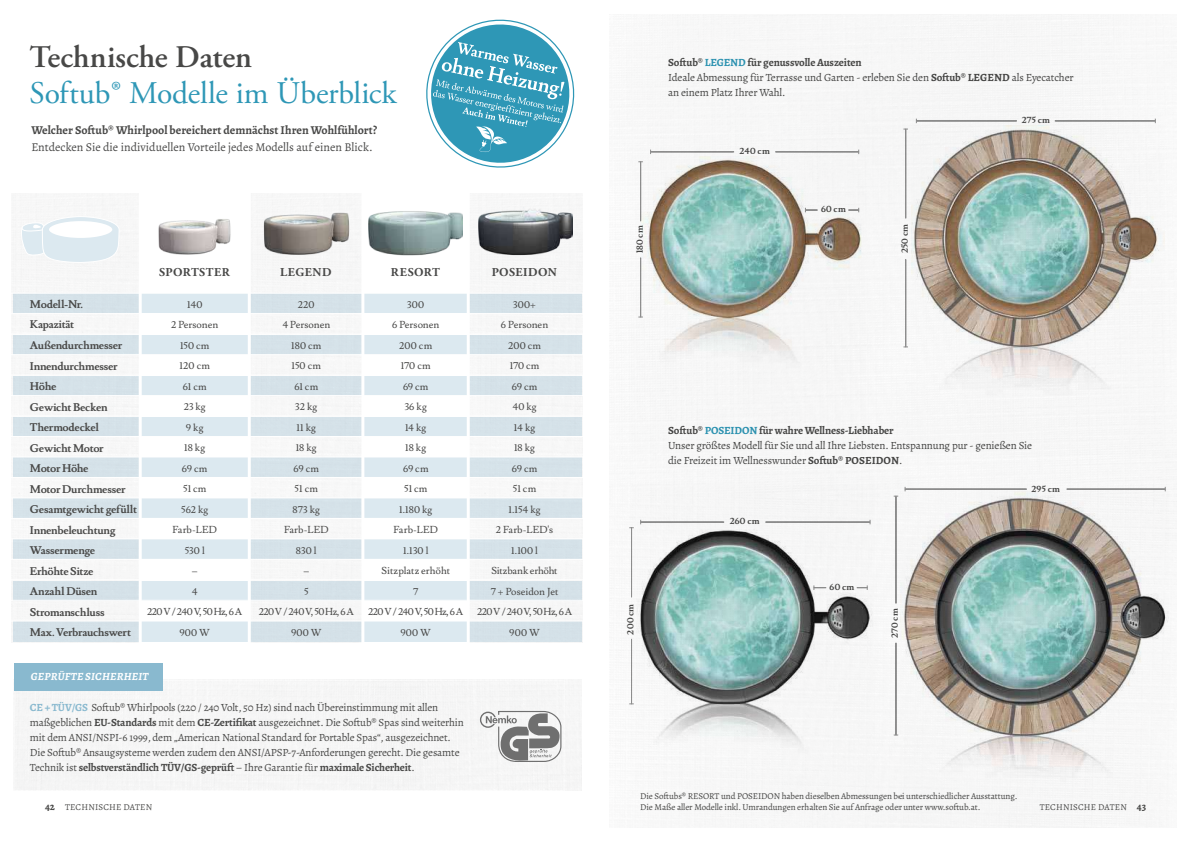
<style>
.page{position:relative;width:1191px;height:842px;background:#fff}
.page>*{position:absolute;margin:0;border:0;box-sizing:border-box;transform-origin:0 0}
.t1{font:31.5px/36px "Adobe Garamond Pro";letter-spacing:-.005em;color:#2e97b6}
.t2{font:12px/17px "Alegreya";color:#484847}
.t3{font:700 12px "Adobe Garamond Pro";letter-spacing:.035em;color:#484847}
.t4{font:11px/15px "Alegreya";letter-spacing:-.015em;color:#484847}
.t5{font:700 11px/20.5px "Lusitana";letter-spacing:-.025em;color:#484847}
.t6{font:italic 700 11px "Alegreya";letter-spacing:.02em;color:#fff}
.t7{font:10px/20.5px "Lusitana";letter-spacing:.005em;color:#484847;text-align:center}
.t8{font:9px/11px "Alegreya";letter-spacing:-.01em;color:#484847}
.t9{font:700 9px "Lusitana";letter-spacing:.025em;color:#484847}
.t10{font:9px "Alegreya";letter-spacing:.02em;color:#484847}
.s1{font-weight:600;color:#484847}
.s2{font-weight:700}
.s3{font-weight:700;color:#89b9cf}
.s4{font-weight:700;font-size:10.5px}
.s5{font-weight:700;color:#2e97b6}
</style>
<div class="page">
<svg style="left:426px;top:19px;width:149px;height:149px"></svg>
<img style="left:470px;top:194px;width:112px;height:428px">
<div style="left:13px;top:294px;width:569px;height:19px;background:#d6e3e9"></div>
<div style="left:13px;top:335px;width:569px;height:19px;background:#d6e3e9"></div>
<div style="left:13px;top:376px;width:569px;height:19px;background:#d6e3e9"></div>
<div style="left:13px;top:417px;width:569px;height:19px;background:#d6e3e9"></div>
<div style="left:13px;top:457px;width:569px;height:20px;background:#dce9f0"></div>
<div style="left:13px;top:498px;width:569px;height:20px;background:#dce9f0"></div>
<div style="left:13px;top:540px;width:569px;height:19px;background:#d6e3e9"></div>
<div style="left:13px;top:581px;width:569px;height:19px;background:#d6e2e9"></div>
<div style="left:13px;top:622px;width:569px;height:20px;background:#d5e2e9"></div>
<svg style="left:19px;top:216px;width:101px;height:47px"></svg>
<div style="left:49px;top:221px;width:63px;height:17px;background:#fff;border-radius:50%"></div>
<hr style="left:6px;top:293px;width:582px;height:1px;background:#fff">
<hr style="left:6px;top:313px;width:582px;height:1px;background:#fff">
<hr style="left:6px;top:334px;width:582px;height:1px;background:#fff">
<hr style="left:6px;top:354px;width:582px;height:1px;background:#fff">
<hr style="left:6px;top:375px;width:582px;height:1px;background:#fff">
<hr style="left:6px;top:395px;width:582px;height:1px;background:#fff">
<hr style="left:6px;top:415px;width:582px;height:1px;background:#fff">
<hr style="left:6px;top:436px;width:582px;height:1px;background:#fff">
<hr style="left:6px;top:456px;width:582px;height:1px;background:#fff">
<hr style="left:6px;top:477px;width:582px;height:1px;background:#fff">
<hr style="left:6px;top:497px;width:582px;height:1px;background:#fff">
<hr style="left:6px;top:518px;width:582px;height:1px;background:#fff">
<hr style="left:6px;top:538px;width:582px;height:1px;background:#fff">
<hr style="left:6px;top:559px;width:582px;height:1px;background:#fff">
<hr style="left:6px;top:579px;width:582px;height:1px;background:#fff">
<hr style="left:6px;top:600px;width:582px;height:1px;background:#fff">
<hr style="left:139px;top:193px;width:3px;height:455px;background:#fff">
<hr style="left:248px;top:193px;width:3px;height:455px;background:#fff">
<hr style="left:361px;top:193px;width:3px;height:455px;background:#fff">
<hr style="left:467px;top:193px;width:3px;height:455px;background:#fff">
<div style="left:14px;top:663px;width:149px;height:28px;background:#89b9cf"></div>
<div style="left:14px;top:680px;width:551px;height:111px;background:#f5f5f5"></div>
<hr style="left:6px;top:620px;width:582px;height:1px;background:#fff">
<img style="left:369px;top:211px;width:94px;height:45px">
<img style="left:478px;top:200px;width:94px;height:62px">
<img style="left:259px;top:202px;width:94px;height:63px">
<img style="left:158px;top:219px;width:73px;height:36px">
<img style="left:611px;top:14px;width:565px;height:814px">
<img style="left:631px;top:156px;width:234px;height:299px">
<img style="left:912px;top:125px;width:252px;height:329px">
<img style="left:632px;top:484px;width:242px;height:314px">
<img style="left:900px;top:491px;width:268px;height:337px">
<p class="t1" style="left:29px;top:41px;width:369px"><span class="s1">Technische Daten<br></span>Softub® Modelle im Überblick</p>
<p class="t2" style="left:32px;top:122px;width:347px"><span class="s2">Welcher Softub® Whirlpool bereichert demnächst Ihren Wohlfühlort?<br></span>Entdecken Sie die individuellen Vorteile jedes Modells auf einen Blick.</p>
<p class="t3" style="left:159px;top:265px;width:72px">SPORTSTER</p>
<p class="t5" style="left:30px;top:294px;width:109px">Modell-Nr.<br>Kapazität<br>Außendurchmesser<br>Innendurchmesser<br>Höhe<br>Gewicht Becken<br>Thermodeckel<br>Gewicht Motor<br>Motor Höhe<br>Motor Durchmesser<br>Gesamtgewicht gefüllt<br>Innenbeleuchtung<br>Wassermenge<br>Erhöhte Sitze<br>Anzahl Düsen<br>Stromanschluss<br>Max. Verbrauchswert</p>
<p class="t7" style="left:147px;top:294px;width:97px">140<br>2 Personen<br>150 cm<br>120 cm<br>61 cm<br>23 kg<br>9 kg<br>18 kg<br>69 cm<br>51 cm<br>562 kg<br>Farb-LED<br>530 l<br>–<br>4<br>220 V / 240 V, 50 Hz, 6 A<br>900 W</p>
<p class="t3" style="left:280px;top:265px;width:53px">LEGEND</p>
<p class="t7" style="left:259px;top:294px;width:97px">220<br>4 Personen<br>180 cm<br>150 cm<br>61 cm<br>32 kg<br>11 kg<br>18 kg<br>69 cm<br>51 cm<br>873 kg<br>Farb-LED<br>830 l<br>–<br>5<br>220 V / 240 V, 50 Hz, 6 A<br>900 W</p>
<p class="t3" style="left:391px;top:265px;width:50px">RESORT</p>
<p class="t7" style="left:368px;top:294px;width:97px">300<br>6 Personen<br>200 cm<br>170 cm<br>69 cm<br>36 kg<br>14 kg<br>18 kg<br>69 cm<br>51 cm<br>1.180 kg<br>Farb-LED<br>1.130 l<br>Sitzplatz erhöht<br>7<br>220 V / 240 V, 50 Hz, 6 A<br>900 W</p>
<p class="t3" style="left:491px;top:265px;width:67px">POSEIDON</p>
<p class="t7" style="left:477px;top:294px;width:97px">300+<br>6 Personen<br>200 cm<br>170 cm<br>69 cm<br>40 kg<br>14 kg<br>18 kg<br>69 cm<br>51 cm<br>1.154 kg<br>2 Farb-LED's<br>1.100 l<br>Sitzbank erhöht<br>7 + Poseidon Jet<br>220 V / 240 V, 50 Hz, 6 A<br>900 W</p>
<p class="t6" style="left:31px;top:669px;width:119px">GEPRÜFTE SICHERHEIT</p>
<p class="t4" style="left:30px;top:700px;width:435px"><span class="s3">CE + TÜV/GS</span> Softub® Whirlpools (220 / 240 Volt, 50 Hz) sind nach Übereinstimmung mit allen maßgeblichen <span class="s2">EU-Standards</span> mit dem <span class="s2">CE-Zertifikat</span> ausgezeichnet. Die Softub® Spas sind weiterhin mit dem ANSI/NSPI-6 1999, dem „American National Standard for Portable Spas“, ausgezeichnet.<br>Die Softub® Ansaugsysteme werden zudem den ANSI/APSP-7-Anforderungen gerecht. Die gesamte Technik ist <span class="s2">selbstverständlich TÜV/GS-geprüft</span> – Ihre Garantie für <span class="s2">maximale Sicherheit</span>.</p>
<p class="t10" style="left:45px;top:801px;width:109px"><span class="s4">42</span> technische Daten</p>
<p class="t4" style="left:668px;top:55px;width:314px"><span class="s2">Softub®</span> <span class="s5">LEGEND</span> <span class="s2">für genussvolle Auszeiten<br></span>Ideale Abmessung für Terrasse und Garten - erleben Sie den <span class="s2">Softub® Legend</span></p>
<p class="t4" style="left:1012px;top:70px;width:63px">als Eyecatcher</p>
<p class="t4" style="left:668px;top:85px;width:119px">an einem Platz Ihrer Wahl.</p>
<p class="t9" style="left:739px;top:145px;width:32px">240 cm</p>
<p class="t9" style="left:634px;top:253px;width:29px;rotate:-90deg">180 cm</p>
<p class="t9" style="left:821px;top:204px;width:26px">60 cm</p>
<p class="t9" style="left:899px;top:253px;width:31px;rotate:-90deg">250 cm</p>
<p class="t9" style="left:1021px;top:114px;width:30px">275 cm</p>
<p class="t9" style="left:624px;top:634px;width:32px;rotate:-90deg">200 cm</p>
<p class="t4" style="left:668px;top:423px;width:365px"><span class="s2">Softub®</span> <span class="s5">POSEIDON</span> <span class="s2">für wahre Wellness-Liebhaber<br></span>Unser größtes Modell für Sie und all Ihre Liebsten. Entspannung pur - genießen Sie die Freizeit im Wellnesswunder <span class="s2">Softub® Poseidon</span></p>
<p class="t4" style="left:899px;top:453px;width:5px">.</p>
<p class="t9" style="left:730px;top:515px;width:31px">260 cm</p>
<p class="t9" style="left:829px;top:581px;width:26px">60 cm</p>
<p class="t9" style="left:889px;top:638px;width:31px;rotate:-90deg">270 cm</p>
<p class="t9" style="left:1031px;top:483px;width:30px">295 cm</p>
<p class="t8" style="left:640px;top:791px;width:379px">Die Softubs® RESORT und POSEIDON haben dieselben Abmessungen bei unterschiedlicher Ausstattung.<br>Die Maße aller Modelle inkl. Umrandungen erhalten Sie auf Anfrage oder unter www.softub.at.</p>
<p class="t10" style="left:1039px;top:801px;width:108px">TECHNISCHE DATEN <span class="s4">43</span></p>
</div>
